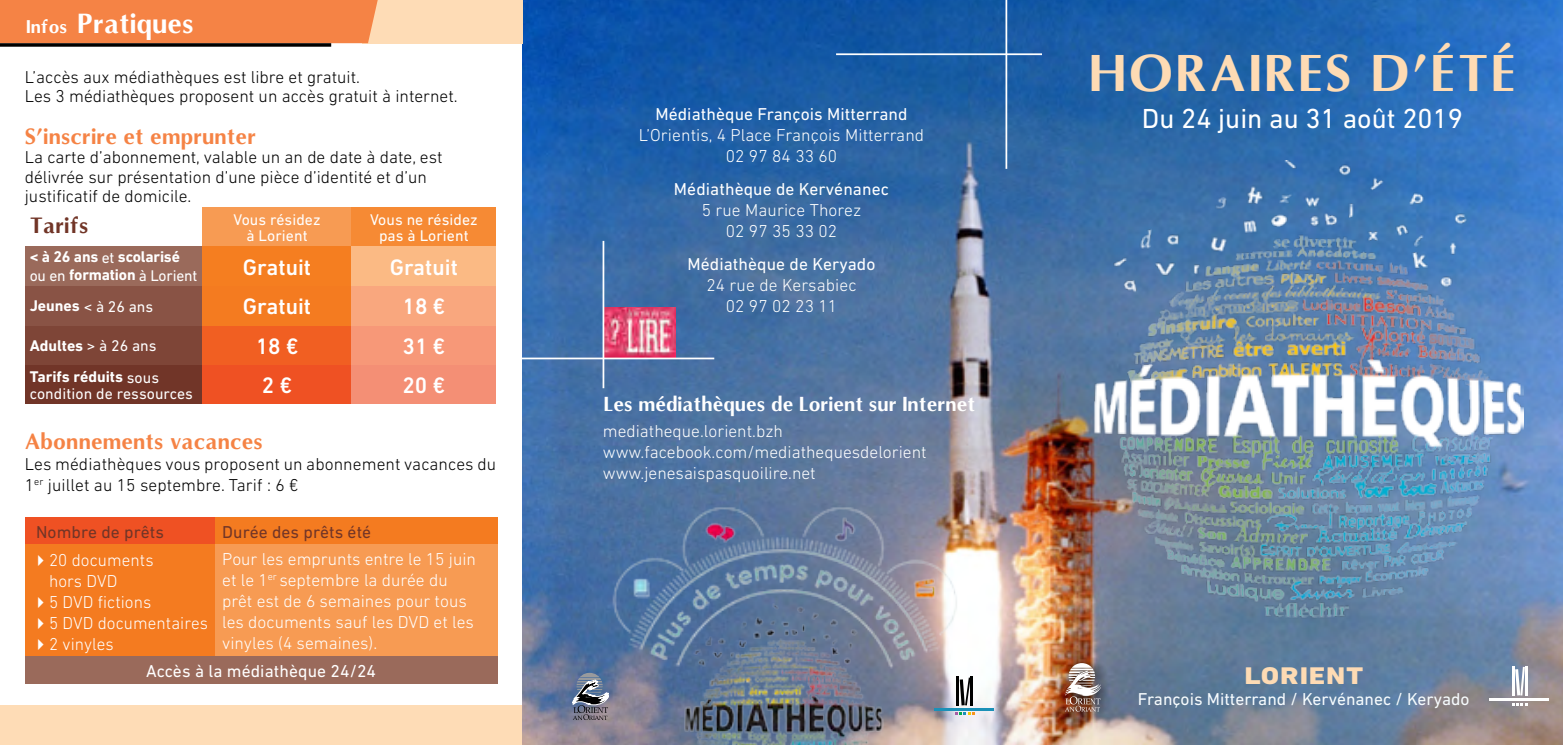
<style>
.page{position:relative;width:1563px;height:745px;background:#fff}
.page>*{position:absolute;margin:0;border:0;box-sizing:border-box;transform-origin:0 0}
.t1{font:700 49px "Omni";letter-spacing:.05em;color:#fedbb4}
.t2{font:28px "DIN Next LT Pro";color:#fff}
.t3{font:700 26.25px "Omni";color:#fff}
.t4{font:800 24.5px "DIN Next LT Pro";letter-spacing:.03em;color:#fedbb4;scale:1.2 1}
.t5{font:500 22.75px "DIN Next LT Pro";color:#fff}
.t6{font:700 21px "Omni";letter-spacing:.005em;color:#f58345}
.t7{font:700 21px "Omni";letter-spacing:.005em;color:#713527}
.t8{font:700 19.25px "Omni";color:#fff}
.t9{font:300 17.5px/21px "DIN Next LT Pro";color:#fff}
.t10{font:300 17.5px/19.2px "DIN Next LT Pro";color:#000}
.t11{font:17.5px "DIN Next LT Pro";letter-spacing:.005em;color:#fff}
.t12{font:17.5px "DIN Next LT Pro";color:#f7fcfe}
.t13{font:17.5px "DIN Next LT Pro";letter-spacing:.005em;color:#713527}
.t14{font:15.75px/15.8px "DIN Next LT Pro";letter-spacing:.005em;color:#fff;text-align:center}
.t15{font:700 15.75px/18.4px "DIN Next LT Pro";letter-spacing:-.01em;color:#fff}
.s1{font-size:17.5px}
.s2{font-weight:400}
.s3{font-weight:700}
</style>
<div class="page">
<img style="left:522px;top:0;width:1041px;height:744px">
<div style="left:362px;top:0;width:160px;height:43px;background:#fedcb6"></div>
<img style="left:604px;top:308px;width:71px;height:49px">
<hr style="left:602px;top:241px;width:2px;height:147px;background:#fff">
<hr style="left:477px;top:357px;width:237px;height:2px;background:#fff">
<svg style="left:572px;top:672px;width:13px;height:47px"></svg>
<img style="left:585px;top:485px;width:392px;height:259px">
<img style="left:1091px;top:160px;width:432px;height:459px">
<div style="left:1057px;top:655px;width:54px;height:67px;background:#000;opacity:.75"></div>
<img style="left:1064px;top:662px;width:37px;height:49px">
<hr style="left:1511px;top:665px;width:3px;height:30px;background:#fff">
<hr style="left:1525px;top:665px;width:2px;height:30px;background:#fff">
<svg style="left:1515px;top:666px;width:10px;height:29px"></svg>
<hr style="left:1489px;top:697px;width:60px;height:3px;background:#fff">
<svg style="left:1511px;top:702px;width:16px;height:2px"></svg>
<div style="left:0;top:704px;width:521px;height:40px;background:#fedcb6"></div>
<div style="left:0;top:0;width:378px;height:43px;background:#f58345"></div>
<svg style="left:0;top:43px;width:331px;height:4px"></svg>
<div style="left:25px;top:517px;width:190px;height:27px;background:#ef5123"></div>
<div style="left:215px;top:517px;width:282px;height:27px;background:#f47b20"></div>
<div style="left:25px;top:544px;width:190px;height:112px;background:#f47b20"></div>
<div style="left:215px;top:544px;width:282px;height:112px;background:#f79b53"></div>
<div style="left:25px;top:656px;width:472px;height:27px;background:#9a6a5b"></div>
<div style="left:203px;top:207px;width:149px;height:39px;background:#f79b53"></div>
<div style="left:352px;top:207px;width:144px;height:39px;background:#f68a34"></div>
<div style="left:25px;top:246px;width:178px;height:40px;background:#9a6a5b"></div>
<div style="left:203px;top:246px;width:149px;height:40px;background:#f57e20"></div>
<div style="left:352px;top:246px;width:144px;height:40px;background:#fbba84"></div>
<div style="left:25px;top:286px;width:178px;height:39px;background:#895345"></div>
<div style="left:203px;top:286px;width:149px;height:39px;background:#f47b20"></div>
<div style="left:352px;top:286px;width:144px;height:39px;background:#f9a77e"></div>
<div style="left:25px;top:325px;width:178px;height:40px;background:#7e4537"></div>
<div style="left:203px;top:325px;width:149px;height:40px;background:#f15f22"></div>
<div style="left:352px;top:325px;width:144px;height:40px;background:#f79878"></div>
<div style="left:25px;top:365px;width:178px;height:39px;background:#713528"></div>
<div style="left:203px;top:365px;width:149px;height:39px;background:#ef5123"></div>
<div style="left:352px;top:365px;width:144px;height:39px;background:#f48f75"></div>
<hr style="left:956px;top:675px;width:3px;height:30px;background:#000">
<hr style="left:970px;top:675px;width:3px;height:30px;background:#000">
<svg style="left:959px;top:677px;width:11px;height:28px"></svg>
<svg style="left:955px;top:712px;width:20px;height:2px"></svg>
<hr style="left:934px;top:707px;width:59px;height:2px;background:#1b90b7">
<hr style="left:836px;top:53px;width:206px;height:2px;background:#fff">
<hr style="left:1005px;top:0;width:2px;height:169px;background:#fff">
<h3 class="t3" style="left:26px;top:7px;width:169px"><span class="s1">Infos</span> Pratiques</h3>
<p class="t10" style="left:25px;top:67px;width:434px">L’accès aux médiathèques est libre et gratuit.<br>Les 3 médiathèques proposent un accès gratuit à internet.</p>
<p class="t6" style="left:25px;top:123px;width:233px">S’inscrire et emprunter</p>
<p class="t10" style="left:25px;top:147px;width:419px">La carte d’abonnement, valable un an de date à date, est délivrée sur présentation d’une pièce d’identité et d’un justificatif de domicile.</p>
<p class="t7" style="left:30px;top:212px;width:60px">Tarifs</p>
<p class="t14" style="left:234px;top:211px;width:88px">Vous résidez à Lorient</p>
<p class="t14" style="left:370px;top:211px;width:109px">Vous ne résidez pas à Lorient</p>
<p class="t15" style="left:30px;top:247px;width:169px">&lt; à 26 ans <span class="s2">et</span> scolarisé <span class="s2">ou en</span> formation <span class="s2">à Lorient</span></p>
<h3 class="t5" style="left:243px;top:253px;width:70px">Gratuit</h3>
<h3 class="t5" style="left:390px;top:253px;width:70px">Gratuit</h3>
<p class="t14" style="left:30px;top:298px;width:125px"><span class="s3">Jeunes</span> &lt; à 26 ans</p>
<h3 class="t5" style="left:243px;top:293px;width:70px">Gratuit</h3>
<h3 class="t5" style="left:402px;top:293px;width:44px">18 €</h3>
<p class="t15" style="left:30px;top:336px;width:128px">Adultes <span class="s2">&gt; à 26 ans</span></p>
<h3 class="t5" style="left:256px;top:333px;width:44px">18 €</h3>
<h3 class="t5" style="left:402px;top:333px;width:44px">31 €</h3>
<p class="t14" style="left:30px;top:368px;width:165px;line-height:16.6px;text-align:left"><span class="s3">Tarifs réduits</span> sous condition de ressources</p>
<h3 class="t5" style="left:262px;top:372px;width:32px">2 €</h3>
<h3 class="t5" style="left:402px;top:372px;width:44px">20 €</h3>
<p class="t6" style="left:25px;top:427px;width:240px">Abonnements vacances</p>
<p class="t10" style="left:25px;top:453px;width:473px;line-height:21px">Les médiathèques vous proposent un abonnement vacances du<br>1<sup>er</sup> juillet au 15 septembre. Tarif : 6 €</p>
<p class="t13" style="left:36px;top:521px;width:129px">Nombre de prêts</p>
<p class="t13" style="left:222px;top:521px;width:151px">Durée des prêts été</p>
<p class="t9" style="left:49px;top:548px;width:106px;text-indent:-17px">✔20 documents hors DVD</p>
<p class="t9" style="left:32px;top:590px;width:121px">✔5 DVD fictions</p>
<p class="t9" style="left:32px;top:611px;width:178px">✔5 DVD documentaires</p>
<p class="t9" style="left:32px;top:632px;width:83px">✔2 vinyles</p>
<p class="t9" style="left:222px;top:548px;width:255px">Pour les emprunts entre le 15 juin et le 1<sup>er</sup> septembre la durée du prêt est de 6 semaines pour tous les documents sauf les DVD et les vinyles (4 semaines).</p>
<p class="t11" style="left:146px;top:660px;width:231px">Accès à la médiathèque 24/24</p>
<p class="t11" style="left:655px;top:103px;width:254px">Médiathèque François Mitterrand</p>
<p class="t9" style="left:639px;top:124px;width:287px;text-align:center">L’Orientis, 4 Place François Mitterrand<br>02 97 84 33 60</p>
<p class="t11" style="left:674px;top:179px;width:217px">Médiathèque de Kervénanec</p>
<p class="t9" style="left:702px;top:199px;width:161px;text-align:center">5 rue Maurice Thorez<br>02 97 35 33 02</p>
<p class="t11" style="left:687px;top:254px;width:189px">Médiathèque de Keryado</p>
<p class="t9" style="left:706px;top:274px;width:152px;text-align:center">24 rue de Kersabiec<br>02 97 02 23 11</p>
<p class="t8" style="left:604px;top:391px;width:373px">Les médiathèques de Lorient sur Internet</p>
<p class="t9" style="left:603px;top:420px;width:325px">mediatheque.lorient.bzh www.facebook.com/mediathequesdelorient www.jenesaispasquoilire.net</p>
<h1 class="t1" style="left:1089px;top:42px;width:428px">HORAIRES D’ÉTÉ</h1>
<h2 class="t2" style="left:1142px;top:102px;width:323px">Du 24 juin au 31 août 2019</h2>
<h3 class="t4" style="left:1244px;top:661px;width:100px">LORIENT</h3>
<p class="t12" style="left:1138px;top:688px;width:333px">François Mitterrand / Kervénanec / Keryado</p>
</div>
